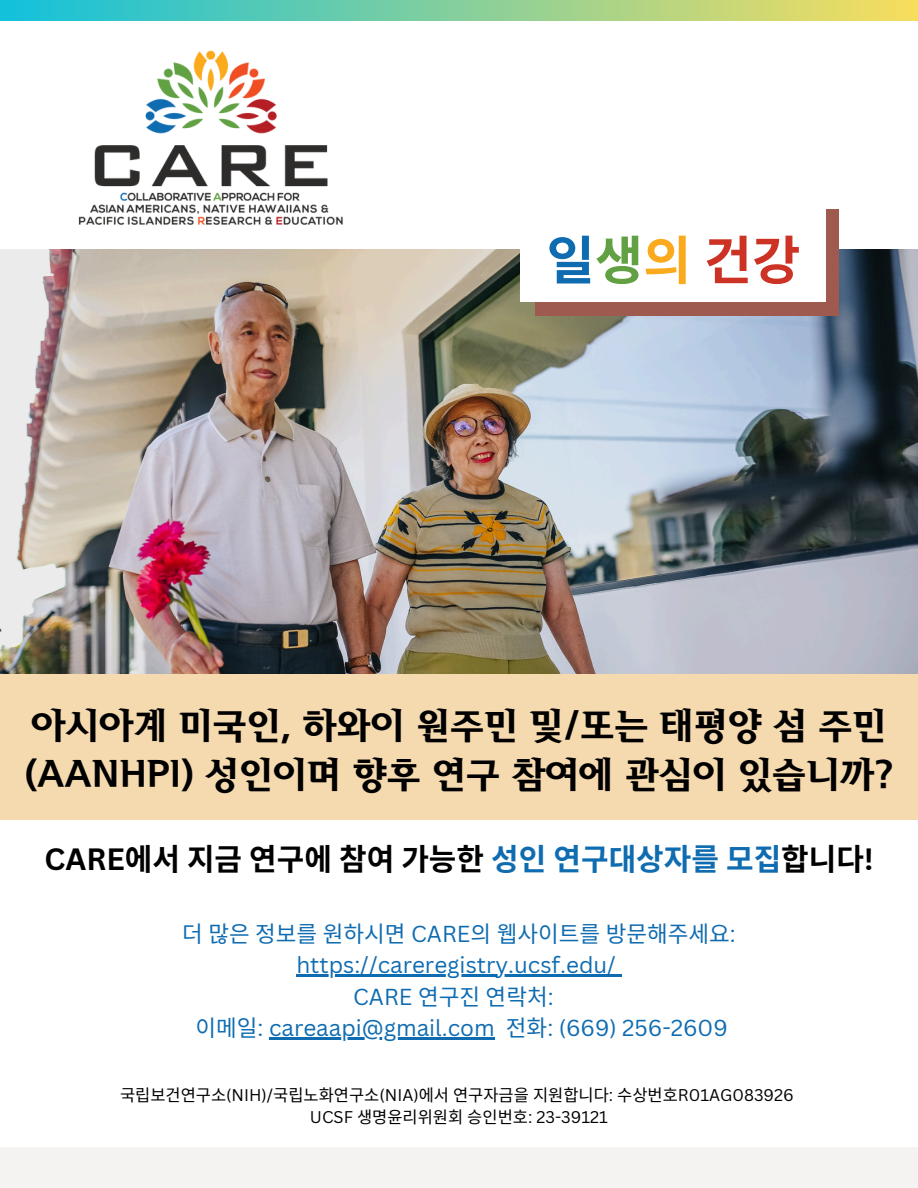
<style>
.page{position:relative;width:918px;height:1188px;background:#fff}
.page>*{position:absolute;margin:0;border:0;box-sizing:border-box;transform-origin:0 0}
.t1{font:700 52.5px "Noto Sans CJ Ksc";color:#cc3325}
.t2{font:36px/49.5px "TDTD Won Mj OTF";color:#000}
.t3{font:700 30px "Noto Sans CJ Ksc";color:#000}
.t4{font:22.5px "Canva Sans";color:#0f6cb1}
.t5{font:22.5px "Noto Sans CJ Ksc";color:#0f6cb1}
.t6{font:16.5px "Noto Sans CJ Ksc";color:#000}
.t7{font:16.5px "Canva Sans";color:#000}
.s1{color:#0f6cb1}
.s2{color:#62a143}
.s3{color:#faaa1c}
.s4{font-family:"Canva Sans"}
.s5{font-family:"Noto Sans CJ Ksc"}
</style>
<div class="page">
<img style="left:0;top:250px;width:918px;height:424px">
<img style="left:78px;top:50px;width:265px;height:175px">
<div style="left:0;top:0;width:918px;height:20px;background:linear-gradient(to right,#12c1dc,#f8dd5d)"></div>
<div style="left:0;top:674px;width:918px;height:146px;background:#f5d9af"></div>
<div style="left:535px;top:209px;width:304px;height:106px;background:#9e5a4f"></div>
<div style="left:521px;top:184px;width:305px;height:118px;background:#fff"></div>
<hr style="left:296px;top:974px;width:320px;height:3px;background:#0f6cb1">
<svg style="left:616px;top:974px;width:6px;height:3px"></svg>
<hr style="left:269px;top:1037px;width:226px;height:3px;background:#0f6cb1">
<div style="left:0;top:1147px;width:918px;height:41px;background:#f4f3f2"></div>
<p class="t1" style="left:547px;top:219px;width:255px"><span class="s1">일</span><span class="s2">생</span><span class="s3">의</span> 건강</p>
<p class="t2" style="left:25px;top:701px;width:870px">아시아계 미국인, 하와이 원주민 및/또는 태평양 섬 주민 (AANHPI) 성인이며 향후 연구 참여에 관심이 있습니까?</p>
<h3 class="t3" style="left:45px;top:835px;width:830px"><span class="s4">CARE</span>에서 지금 연구에 참여 가능한 <span class="s1">성인 연구대상자를 모집</span>합니다<span class="s4">!</span></h3>
<p class="t5" style="left:182px;top:916px;width:555px">더 많은 정보를 원하시면 <span class="s4">CARE</span>의 웹사이트를 방문해주세요<span class="s4">:</span></p>
<h2 class="t4" style="left:296px;top:949px;width:321px">https://careregistry.ucsf.edu/</h2>
<h2 class="t5" style="left:353px;top:979px;width:202px"><span class="s4">CARE</span> 연구진 연락처<span class="s4">:</span></h2>
<h2 class="t4" style="left:195px;top:1012px;width:534px"><span class="s5">이메일</span>: careaapi@gmail.com <span class="s5">전화</span>: (669) 256-2609</h2>
<h4 class="t6" style="left:120px;top:1082px;width:675px">국립보건연구소<span class="s4">(NIH)/</span>국립노화연구소<span class="s4">(NIA)</span>에서 연구자금을 지원합니다<span class="s4">:</span> 수상번호<span class="s4">R01AG083926</span></h4>
<p class="t7" style="left:310px;top:1106px;width:300px">UCSF <span class="s5">생명윤리위원회 승인번호</span>: 23-39121</p>
</div>
